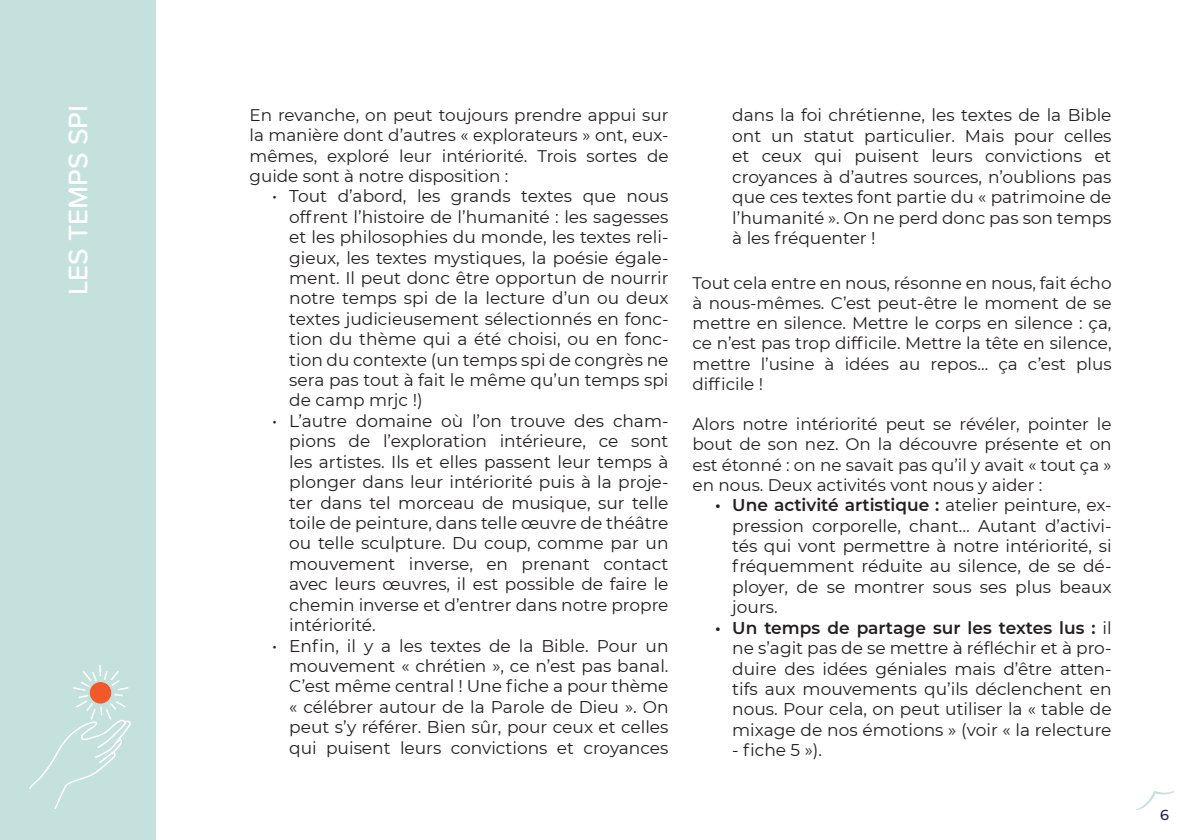
<style>
.page{position:relative;width:1191px;height:840px;background:#fff}
.page>*{position:absolute;margin:0;border:0;box-sizing:border-box;transform-origin:0 0}
.t1{font:500 28px "Proxima Soft";color:#fff}
.t2{font:17px/20.4px "Montserrat";color:#231f20;text-align:justify}
.t3{font:16.8px/20.2px "Montserrat";color:#231f20;text-align:justify}
.t4{font:500 14.4px "Montserrat";color:#182352}
.s1{font-weight:600}
</style>
<div class="page">
<div style="left:0;top:0;width:156px;height:839px;background:#c5e1de"></div>
<svg style="left:29px;top:665px;width:102px;height:144px"></svg>
<div style="left:90px;top:681px;width:21px;height:22px;background:#f1592a;border-radius:50%"></div>
<svg style="left:1136px;top:791px;width:38px;height:19px"></svg>
<h1 class="t1" style="left:57px;top:295px;width:191px;rotate:-90deg">LES TEMPS SPI</h1>
<p class="t3" style="left:249px;top:104px;width:420px">En revanche, on peut toujours prendre appui sur la manière dont d’autres « explorateurs » ont, eux&shy;mêmes, exploré leur intériorité. Trois sortes de guide sont à notre disposition :</p>
<p class="t2" style="left:289px;top:185px;width:381px;text-indent:-17px">• Tout d’abord, les grands textes que nous offrent l’histoire de l’humanité : les sagesses et les philosophies du monde, les textes reli&shy;gieux, les textes mystiques, la poésie égale&shy;ment. Il peut donc être opportun de nourrir notre temps spi de la lecture d’un ou deux textes judicieusement sélectionnés en fonc&shy;tion du thème qui a été choisi, ou en fonc&shy;tion du contexte (un temps spi de congrès ne sera pas tout à fait le même qu’un temps spi de camp mrjc !)</p>
<p class="t2" style="left:289px;top:410px;width:381px;text-indent:-17px">• L’autre domaine où l’on trouve des cham&shy;pions de l’exploration intérieure, ce sont les artistes. Ils et elles passent leur temps à plonger dans leur intériorité puis à la proje&shy;ter dans tel morceau de musique, sur telle toile de peinture, dans telle œuvre de théâtre ou telle sculpture. Du coup, comme par un mouvement inverse, en prenant contact avec leurs œuvres, il est possible de faire le chemin inverse et d’entrer dans notre propre intériorité.</p>
<p class="t2" style="left:289px;top:634px;width:381px;text-indent:-17px">• Enfin, il y a les textes de la Bible. Pour un mouvement « chrétien », ce n’est pas banal.<br>C’est même central ! Une fiche a pour thème « célébrer autour de la Parole de Dieu ». On peut s’y référer. Bien sûr, pour ceux et celles qui puisent leurs convictions et croyances</p>
<p class="t2" style="left:732px;top:105px;width:381px">dans la foi chrétienne, les textes de la Bible ont un statut particulier. Mais pour celles et ceux qui puisent leurs convictions et croyances à d’autres sources, n’oublions pas que ces textes font partie du « patrimoine de l’humanité ». On ne perd donc pas son temps à les fréquenter !</p>
<p class="t3" style="left:692px;top:272px;width:420px">Tout cela entre en nous, résonne en nous, fait écho à nous-mêmes. C’est peut-être le moment de se mettre en silence. Mettre le corps en silence : ça, ce n’est pas trop difficile. Mettre la tête en silence, mettre l’usine à idées au repos… ça c’est plus difficile !</p>
<p class="t3" style="left:692px;top:413px;width:420px">Alors notre intériorité peut se révéler, pointer le bout de son nez. On la découvre présente et on est étonné : on ne savait pas qu’il y avait « tout ça » en nous. Deux activités vont nous y aider :</p>
<p class="t2" style="left:732px;top:494px;width:381px;text-indent:-17px"><span class="s1">• Une activité artistique :</span> atelier peinture, ex&shy;pression corporelle, chant… Autant d’activi&shy;tés qui vont permettre à notre intériorité, si fréquemment réduite au silence, de se dé&shy;ployer, de se montrer sous ses plus beaux jours.</p>
<p class="t2" style="left:732px;top:616px;width:381px;text-indent:-17px"><span class="s1">• Un temps de partage sur les textes lus :</span> il ne s’agit pas de se mettre à réfléchir et à pro&shy;duire des idées géniales mais d’être atten&shy;tifs aux mouvements qu’ils déclenchent en nous. Pour cela, on peut utiliser la « table de mixage de nos émotions » (voir « la relecture</p>
<p class="t2" style="left:732px;top:739px;width:91px">- fiche 5 »).</p>
<p class="t4" style="left:1160px;top:804px;width:10px">6</p>
</div>
